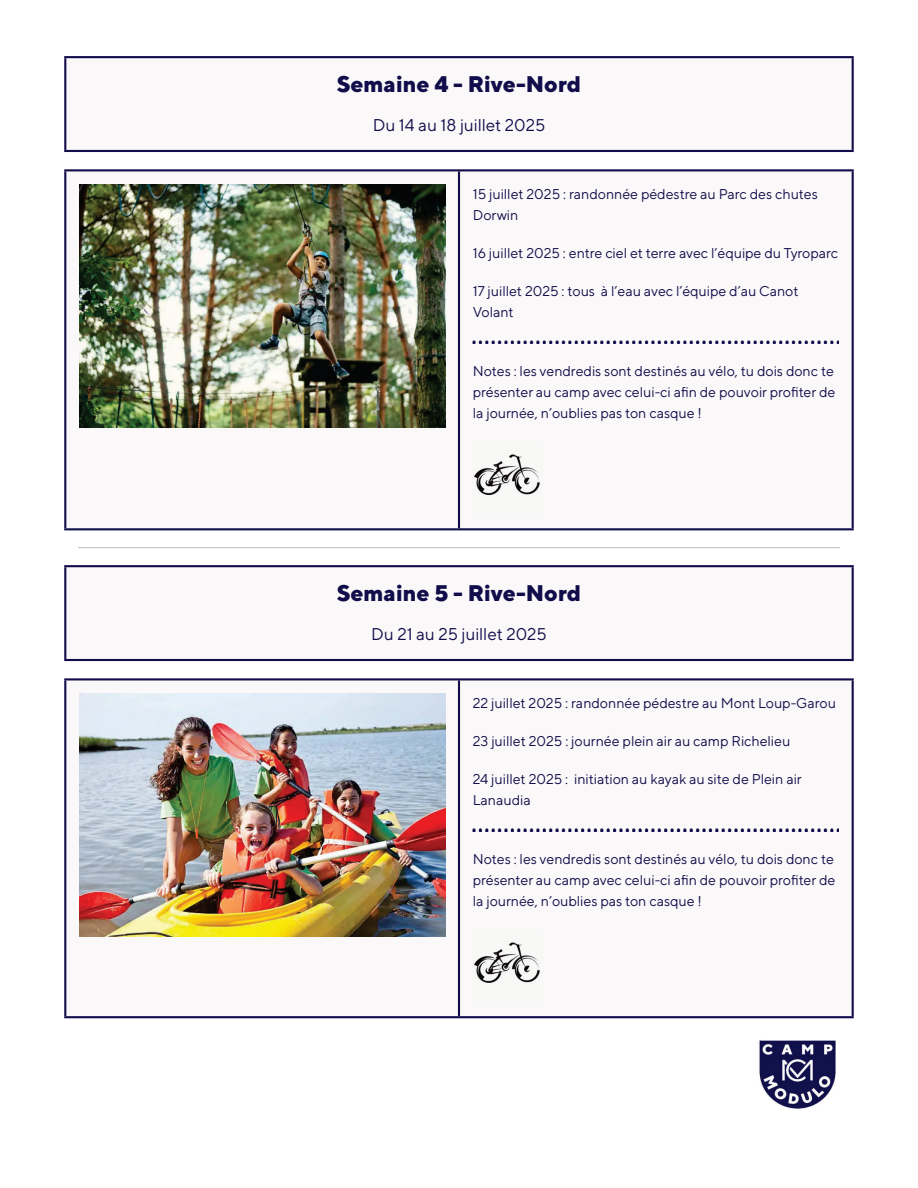
<style>
.page{position:relative;width:918px;height:1188px;background:#fff}
.page>*{position:absolute;margin:0;border:0;box-sizing:border-box;transform-origin:0 0}
.t1{font:800 22.5px "TT Norms";color:#110d4b}
.t2{font:16.95px "TT Norms Pro";color:#110d4b}
.t3{font:14.1px/21.1px "TT Norms Pro";color:#110d4b}
</style>
<div class="page">
<div style="left:65px;top:57px;width:788px;height:94px;background:#faf8f8"></div>
<hr style="left:64px;top:58px;width:2px;height:92px;background:#110d4b">
<hr style="left:852px;top:58px;width:2px;height:92px;background:#110d4b">
<hr style="left:64px;top:56px;width:790px;height:2px;background:#110d4b">
<hr style="left:64px;top:150px;width:790px;height:2px;background:#110d4b">
<svg style="left:66px;top:171px;width:786px;height:357px"></svg>
<img style="left:79px;top:184px;width:366px;height:244px">
<img style="left:473px;top:341px;width:366px;height:3px">
<img style="left:473px;top:441px;width:70px;height:74px">
<hr style="left:64px;top:171px;width:2px;height:357px;background:#110d4b">
<hr style="left:458px;top:171px;width:2px;height:357px;background:#110d4b">
<hr style="left:852px;top:171px;width:2px;height:357px;background:#110d4b">
<hr style="left:64px;top:169px;width:790px;height:2px;background:#110d4b">
<hr style="left:64px;top:528px;width:790px;height:2px;background:#110d4b">
<hr style="left:79px;top:547px;width:760px;height:1px;background:#bdc1c6">
<div style="left:65px;top:566px;width:788px;height:94px;background:#faf8f8"></div>
<hr style="left:64px;top:567px;width:2px;height:92px;background:#110d4b">
<hr style="left:852px;top:567px;width:2px;height:92px;background:#110d4b">
<hr style="left:64px;top:565px;width:790px;height:2px;background:#110d4b">
<hr style="left:64px;top:659px;width:790px;height:2px;background:#110d4b">
<svg style="left:66px;top:680px;width:786px;height:336px"></svg>
<img style="left:79px;top:693px;width:366px;height:244px">
<img style="left:473px;top:829px;width:366px;height:3px">
<img style="left:473px;top:929px;width:70px;height:74px">
<hr style="left:64px;top:680px;width:2px;height:336px;background:#110d4b">
<hr style="left:458px;top:680px;width:2px;height:336px;background:#110d4b">
<hr style="left:852px;top:680px;width:2px;height:336px;background:#110d4b">
<hr style="left:64px;top:678px;width:790px;height:2px;background:#110d4b">
<hr style="left:64px;top:1016px;width:790px;height:2px;background:#110d4b">
<img style="left:759px;top:1040px;width:77px;height:69px">
<h1 class="t1" style="left:337px;top:70px;width:246px">Semaine 4 - Rive-Nord</h1>
<p class="t2" style="left:373px;top:115px;width:174px">Du 14 au 18 juillet 2025</p>
<p class="t3" style="left:473px;top:184px;width:346px">15 juillet 2025 : randonnée pédestre au Parc des chutes<br>Dorwin</p>
<p class="t3" style="left:473px;top:243px;width:367px">16 juillet 2025 : entre ciel et terre avec l’équipe du Tyroparc</p>
<p class="t3" style="left:473px;top:281px;width:327px">17 juillet 2025 : tous à l’eau avec l’équipe d’au Canot<br>Volant</p>
<p class="t3" style="left:473px;top:361px;width:364px;text-align:justify">Notes : les vendredis sont destinés au vélo, tu dois donc te présenter au camp avec celui-ci afin de pouvoir profiter de la journée, n’oublies pas ton casque !</p>
<h1 class="t1" style="left:337px;top:580px;width:246px">Semaine 5 - Rive-Nord</h1>
<p class="t2" style="left:371px;top:624px;width:177px">Du 21 au 25 juillet 2025</p>
<p class="t3" style="left:473px;top:693px;width:365px">22 juillet 2025 : randonnée pédestre au Mont Loup-Garou</p>
<p class="t3" style="left:473px;top:731px;width:319px">23 juillet 2025 : journée plein air au camp Richelieu</p>
<p class="t3" style="left:473px;top:769px;width:331px">24 juillet 2025 : initiation au kayak au site de Plein air<br>Lanaudia</p>
<p class="t3" style="left:473px;top:849px;width:364px;text-align:justify">Notes : les vendredis sont destinés au vélo, tu dois donc te présenter au camp avec celui-ci afin de pouvoir profiter de la journée, n’oublies pas ton casque !</p>
</div>
